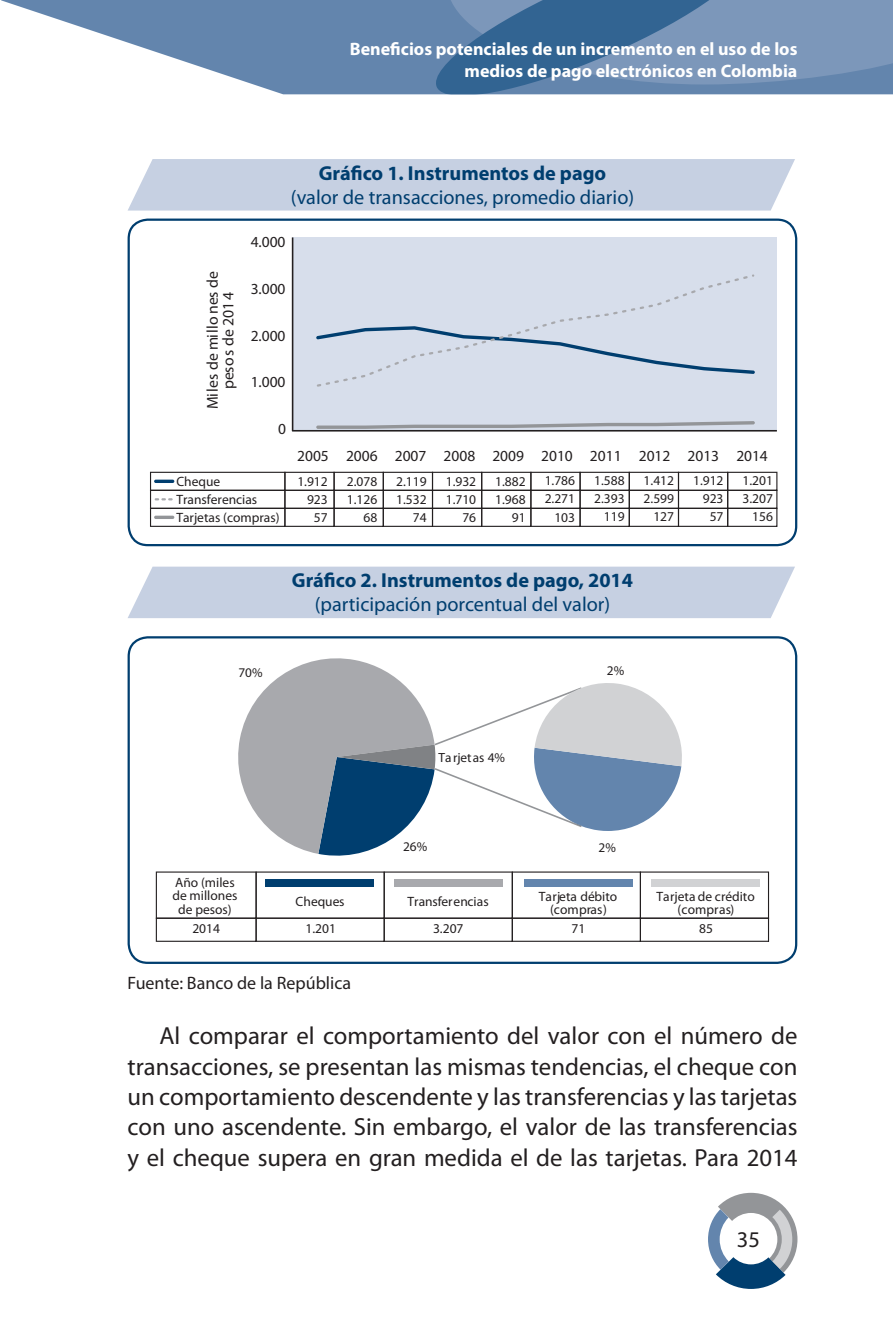
<style>
.page{position:relative;width:893px;height:1340px;background:#fff}
.page>*{position:absolute;margin:0;border:0;box-sizing:border-box;transform-origin:0 0}
.t1{font:24.75px/30.4px "Myriad Pro";color:#231f20;text-align:justify}
.t2{font:22.5px "Myriad Pro";color:#231f20}
.t3{font:20.25px "Myriad Pro";color:#003e6f}
.t4{font:700 20.25px "Myriad Pro";color:#003e6f}
.t5{font:700 18px/21.6px "Myriad Pro";color:#fff;text-align:right}
.t6{font:18px "Myriad Pro";color:#231f20}
.t7{font:15.75px/15.8px "Myriad Pro";color:#231f20;text-align:center}
.t8{font:15.53px "Myriad Pro";color:#231f20}
.t9{font:13.5px/18px "Myriad Pro";color:#231f20;text-align:right}
.t10{font:13.28px "Myriad Pro";color:#231f20}
</style>
<div class="page">
<svg style="left:708px;top:1192px;width:89px;height:96px"></svg>
<svg style="left:1px;top:0;width:427px;height:94px;fill:#6385ad"></svg>
<svg style="left:428px;top:0;width:465px;height:94px;background:#5f83aa"></svg>
<div style="left:128px;top:159px;width:667px;height:51px;background:#c6d0e2"></div>
<div style="left:128px;top:566px;width:667px;height:52px;background:#c6d0e2"></div>
<div style="left:128px;top:218px;width:669px;height:328px;border:2px solid #003e6f;border-radius:19px"></div>
<div style="left:128px;top:636px;width:669px;height:328px;border:2px solid #003e6f;border-radius:19px"></div>
<div style="left:292px;top:237px;width:485px;height:194px;background:#d7deeb"></div>
<svg style="left:316px;top:421px;width:439px;height:8px;background:#babfc7"></svg>
<div style="left:317px;top:274px;width:437px;height:113px;background:#d7deeb"></div>
<svg style="left:150px;top:472px;width:627px;height:55px"></svg>
<svg style="left:154px;top:515px;width:20px;height:4px"></svg>
<svg style="left:238px;top:658px;width:444px;height:198px"></svg>
<svg style="left:156px;top:871px;width:613px;height:70px"></svg>
<h3 class="t5" style="left:350px;top:37px;width:449px">Beneficios potenciales de un incremento en el uso de los medios de pago electrónicos en Colombia</h3>
<h3 class="t4" style="left:319px;top:159px;width:289px">Gráfico 1. Instrumentos de pago</h3>
<h3 class="t3" style="left:291px;top:184px;width:345px">(valor de transacciones, promedio diario)</h3>
<p class="t7" style="left:204px;top:409px;width:139px;rotate:-90deg">Miles de millo nes de pesos de 2014</p>
<p class="t8" style="left:251px;top:232px;width:36px">4.000</p>
<p class="t8" style="left:251px;top:279px;width:36px">3.000</p>
<p class="t8" style="left:251px;top:326px;width:36px">2.000</p>
<p class="t8" style="left:251px;top:372px;width:36px">1.000</p>
<p class="t8" style="left:278px;top:419px;width:9px">0</p>
<p class="t8" style="left:297px;top:446px;width:33px">2005</p>
<p class="t8" style="left:346px;top:446px;width:423px">2006 2007 2008 2009 2010 2011 2012 2013 2014</p>
<p class="t9" style="left:176px;top:472px;width:105px;text-align:left">Cheque<br>Transferencias<br>Tarjetas (compras)</p>
<p class="t9" style="left:297px;top:472px;width:32px">1.912<br>923<br>57</p>
<p class="t9" style="left:347px;top:472px;width:32px">2.078<br>1.126<br>68</p>
<p class="t9" style="left:396px;top:472px;width:32px">2.119<br>1.532<br>74</p>
<p class="t9" style="left:446px;top:472px;width:32px">1.932<br>1.710<br>76</p>
<p class="t9" style="left:495px;top:472px;width:32px">1.882<br>1.968<br>91</p>
<p class="t9" style="left:545px;top:472px;width:32px">1.786<br>2.271<br>103</p>
<p class="t9" style="left:594px;top:472px;width:32px">1.588<br>2.393<br>119</p>
<p class="t9" style="left:644px;top:472px;width:32px">1.412<br>2.599<br>127</p>
<p class="t9" style="left:693px;top:471px;width:32px">1.912<br>923<br>57</p>
<p class="t9" style="left:742px;top:471px;width:32px">1.201<br>3.207<br>156</p>
<p class="t10" style="left:238px;top:664px;width:26px">70%</p>
<h3 class="t4" style="left:292px;top:567px;width:343px">Gráfico 2. Instrumentos de pago, 2014</h3>
<h3 class="t3" style="left:315px;top:592px;width:297px">(participación porcentual del valor)</h3>
<p class="t10" style="left:438px;top:749px;width:68px">Tarjetas 4%</p>
<p class="t10" style="left:607px;top:662px;width:19px">2%</p>
<p class="t9" style="left:172px;top:875px;width:67px;line-height:13.5px;text-align:center">Año (miles de millones de pesos)</p>
<p class="t9" style="left:296px;top:892px;width:50px">Cheques</p>
<p class="t10" style="left:403px;top:838px;width:26px">26%</p>
<p class="t10" style="left:599px;top:839px;width:19px">2%</p>
<p class="t9" style="left:408px;top:892px;width:83px">Transferencias</p>
<p class="t9" style="left:539px;top:889px;width:80px;line-height:13.5px;text-align:center">Tarjeta débito (compras)</p>
<p class="t9" style="left:657px;top:889px;width:100px;line-height:13.5px;text-align:center">Tarjeta de crédito (compras)</p>
<p class="t9" style="left:192px;top:919px;width:29px">2014</p>
<p class="t9" style="left:306px;top:919px;width:32px">1.201</p>
<p class="t9" style="left:433px;top:919px;width:32px">3.207</p>
<p class="t9" style="left:571px;top:919px;width:15px">71</p>
<p class="t9" style="left:699px;top:919px;width:15px">85</p>
<h3 class="t6" style="left:128px;top:971px;width:225px">Fuente: Banco de la República</h3>
<p class="t1" style="left:128px;top:1020px;width:671px;text-indent:32px">Al comparar el comportamiento del valor con el número de transacciones, se presentan las mismas tendencias, el cheque con un comportamiento descendente y las transferencias y las tarjetas con uno ascendente. Sin embargo, el valor de las transferencias y el cheque supera en gran medida el de las tarjetas. Para 2014</p>
<h2 class="t2" style="left:737px;top:1225px;width:25px">35</h2>
</div>
